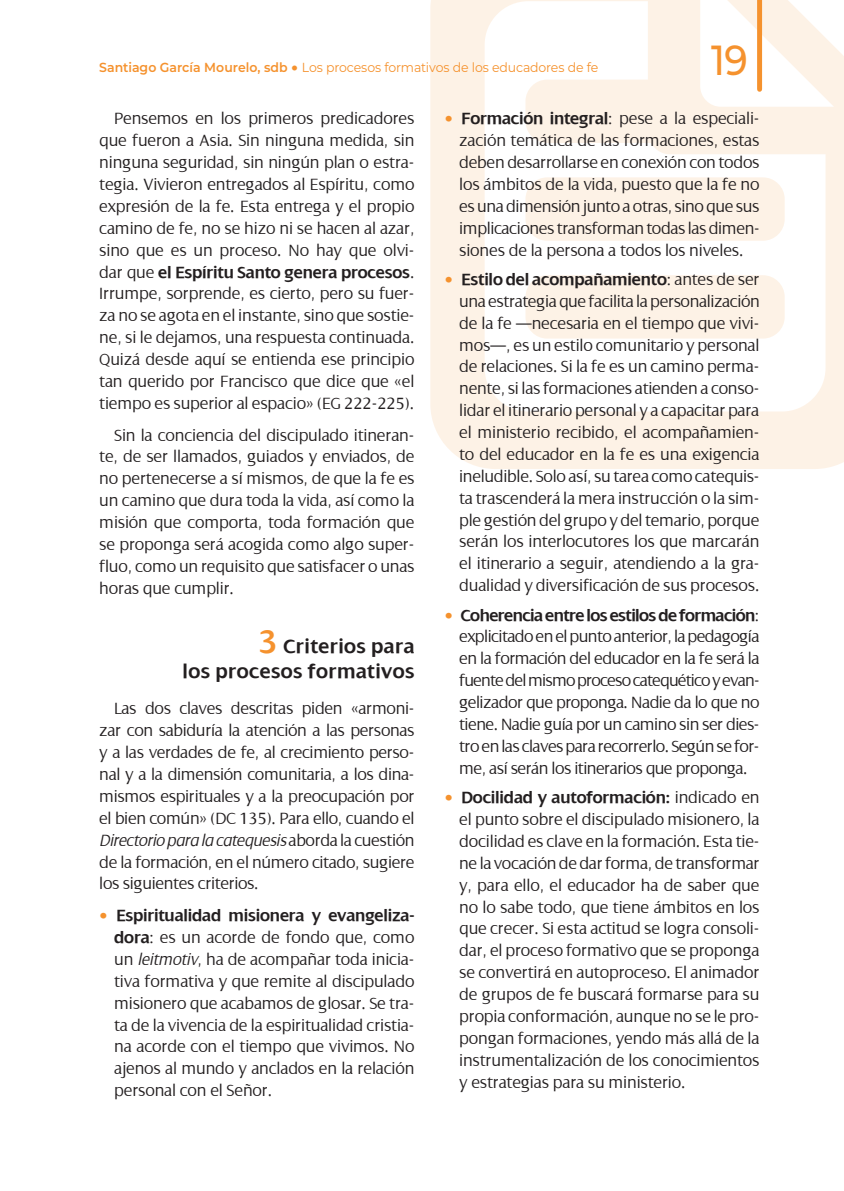
<style>
.page{position:relative;width:844px;height:1191px;background:#fff}
.page>*{position:absolute;margin:0;border:0;box-sizing:border-box;transform-origin:0 0}
.t1{font:500 42px "Montserrat";color:#f5922e;scale:.9 1}
.t2{font:600 21px/24.5px "Dialog";letter-spacing:.02em;color:#231f20;text-align:right}
.t3{font:300 17.5px/21.9px "Dialog";letter-spacing:-.01em;color:#231f20;text-align:justify}
.t4{font:13.12px "Montserrat";letter-spacing:-.01em;color:#f5922e;scale:.95 1}
.s1{font-weight:600}
.s2{font-family:"VAG Rounded Std";font-weight:300;font-size:14px}
.s3{font-size:35px;color:#f5922e}
.s4{font-style:italic}
.s5{font-weight:600;color:#f5922e}
</style>
<div class="page">
<svg style="left:430px;top:0;width:413px;height:469px"></svg>
<div style="left:525px;top:275px;width:259px;height:63px;background:#fdf2e6;border-radius:22px"></div>
<div style="left:525px;top:177px;width:259px;height:64px;background:#fdf2e6;border-radius:22px"></div>
<svg style="left:756px;top:0;width:5px;height:89px"></svg>
<p class="t4" style="left:99px;top:59px;width:526px"><span class="s1">Santiago García Mourelo, sdb</span> <span class="s2">•</span> Los procesos formativos de los educadores de fe</p>
<h1 class="t1" style="left:711px;top:30px;width:42px">19</h1>
<p class="t3" style="left:99px;top:108px;width:317px;text-indent:15px">Pensemos en los primeros predicadores que fueron a Asia. Sin ninguna medida, sin ninguna seguridad, sin ningún plan o estra&shy;tegia. Vivieron entregados al Espíritu, como expresión de la fe. Esta entrega y el propio camino de fe, no se hizo ni se hacen al azar, sino que es un proceso. No hay que olvi&shy;dar que <span class="s1">el Espíritu Santo genera procesos</span>.<br>Irrumpe, sorprende, es cierto, pero su fuer&shy;za no se agota en el instante, sino que sostie&shy;ne, si le dejamos, una respuesta continuada.<br>Quizá desde aquí se entienda ese principio tan querido por Francisco que dice que «el tiempo es superior al espacio» (EG 222-225).</p>
<p class="t3" style="left:99px;top:424px;width:317px;text-indent:15px">Sin la conciencia del discipulado itineran&shy;te, de ser llamados, guiados y enviados, de no pertenecerse a sí mismos, de que la fe es un camino que dura toda la vida, así como la misión que comporta, toda formación que se proponga será acogida como algo super&shy;fluo, como un requisito que satisfacer o unas horas que cumplir.</p>
<p class="t2" style="left:182px;top:634px;width:233px"><span class="s3">3</span> Criterios para<br>los procesos formativos</p>
<p class="t3" style="left:99px;top:698px;width:317px;text-indent:15px">Las dos claves descritas piden «armoni&shy;zar con sabiduría la atención a las personas y a las verdades de fe, al crecimiento perso&shy;nal y a la dimensión comunitaria, a los dina&shy;mismos espirituales y a la preocupación por el bien común» (DC 135). Para ello, cuando el <span class="s4">Directorio para la catequesis</span> aborda la cuestión de la formación, en el número citado, sugiere los siguientes criterios.</p>
<p class="t3" style="left:114px;top:904px;width:302px;text-indent:-15px"><span class="s5">•</span> <span class="s1">Espiritualidad misionera y evangeliza&shy;dora</span>: es un acorde de fondo que, como un <span class="s4">leitmotiv</span>, ha de acompañar toda inicia&shy;tiva formativa y que remite al discipulado misionero que acabamos de glosar. Se tra&shy;ta de la vivencia de la espiritualidad cristia&shy;na acorde con el tiempo que vivimos. No ajenos al mundo y anclados en la relación personal con el Señor.</p>
<p class="t3" style="left:459px;top:108px;width:302px;text-indent:-15px"><span class="s5">•</span> <span class="s1">Formación integral</span>: pese a la especiali&shy;zación temática de las formaciones, estas deben desarrollarse en conexión con todos los ámbitos de la vida, puesto que la fe no es una dimensión junto a otras, sino que sus implicaciones transforman todas las dimen&shy;siones de la persona a todos los niveles.</p>
<p class="t3" style="left:459px;top:268px;width:302px;text-indent:-15px"><span class="s5">•</span> <span class="s1">Estilo del acompañamiento</span>: antes de ser una estrategia que facilita la personalización de la fe —necesaria en el tiempo que vivi&shy;mos—, es un estilo comunitario y personal de relaciones. Si la fe es un camino perma&shy;nente, si las formaciones atienden a conso&shy;lidar el itinerario personal y a capacitar para el ministerio recibido, el acompañamien&shy;to del educador en la fe es una exigencia ineludible. Solo así, su tarea como catequis&shy;ta trascenderá la mera instrucción o la sim&shy;ple gestión del grupo y del temario, porque serán los interlocutores los que marcarán el itinerario a seguir, atendiendo a la gra&shy;dualidad y diversificación de sus procesos.</p>
<p class="t3" style="left:459px;top:604px;width:302px;text-indent:-15px"><span class="s5">•</span> <span class="s1">Coherencia entre los estilos de formación</span>: explicitado en el punto anterior, la pedagogía en la formación del educador en la fe será la fuente del mismo proceso catequético y evan&shy;gelizador que proponga. Nadie da lo que no tiene. Nadie guía por un camino sin ser dies&shy;tro en las claves para recorrerlo. Según se for&shy;me, así serán los itinerarios que proponga.</p>
<p class="t3" style="left:459px;top:786px;width:302px;text-indent:-15px"><span class="s5">•</span> <span class="s1">Docilidad y autoformación:</span> indicado en el punto sobre el discipulado misionero, la docilidad es clave en la formación. Esta tie&shy;ne la vocación de dar forma, de transformar y, para ello, el educador ha de saber que no lo sabe todo, que tiene ámbitos en los que crecer. Si esta actitud se logra consoli&shy;dar, el proceso formativo que se proponga se convertirá en autoproceso. El animador de grupos de fe buscará formarse para su propia conformación, aunque no se le pro&shy;pongan formaciones, yendo más allá de la instrumentalización de los conocimientos y estrategias para su ministerio.</p>
</div>
